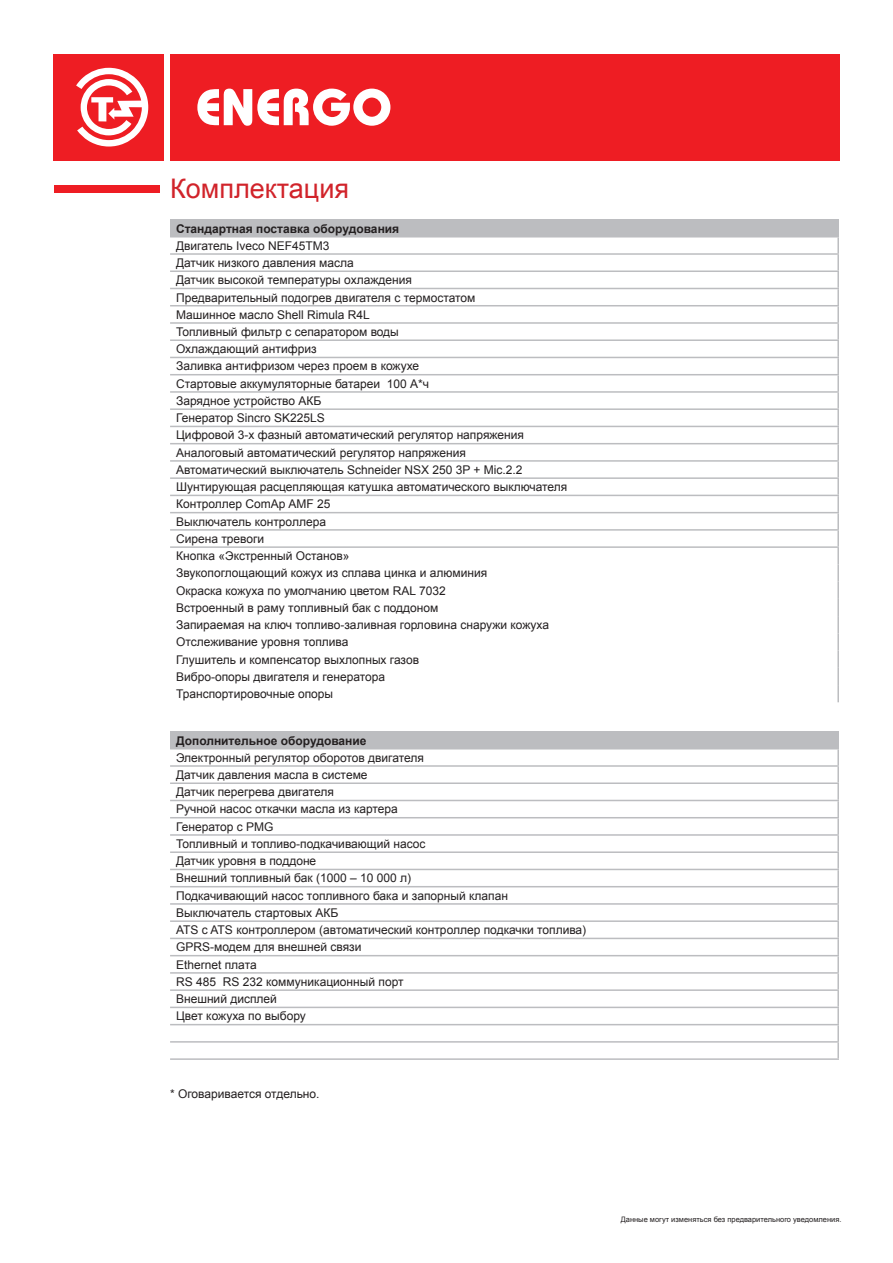
<style>
.page{position:relative;width:893px;height:1263px;background:#fff}
.page>*{position:absolute;margin:0;border:0;box-sizing:border-box;transform-origin:0 0}
.t1{font:27px "Arial";color:#d1232a}
.t2{font:12px/17.2px "Arial";color:#231f20}
.t3{font:700 12px "Arial";color:#231f20}
.t4{font:7.5px "Arial";color:#231f20}
</style>
<div class="page">
<div style="left:54px;top:54px;width:110px;height:106px;background:#ee1d23"></div>
<svg style="left:76px;top:68px;width:72px;height:79px"></svg>
<div style="left:170px;top:54px;width:669px;height:106px;background:#ee1d23"></div>
<svg style="left:197px;top:89px;width:193px;height:37px"></svg>
<div style="left:170px;top:219px;width:668px;height:18px;background:#bcbdc0"></div>
<hr style="left:170px;top:253px;width:669px;height:2px;background:#bcbdc0">
<hr style="left:170px;top:270px;width:669px;height:2px;background:#bcbdc0">
<hr style="left:170px;top:288px;width:669px;height:1px;background:#bcbdc0">
<hr style="left:170px;top:305px;width:669px;height:1px;background:#bcbdc0">
<hr style="left:170px;top:322px;width:669px;height:2px;background:#bcbdc0">
<hr style="left:170px;top:339px;width:669px;height:2px;background:#bcbdc0">
<hr style="left:170px;top:357px;width:669px;height:1px;background:#bcbdc0">
<hr style="left:170px;top:374px;width:669px;height:1px;background:#bcbdc0">
<hr style="left:170px;top:391px;width:669px;height:2px;background:#bcbdc0">
<hr style="left:170px;top:408px;width:669px;height:2px;background:#bcbdc0">
<hr style="left:170px;top:426px;width:669px;height:1px;background:#bcbdc0">
<hr style="left:170px;top:443px;width:669px;height:1px;background:#bcbdc0">
<hr style="left:170px;top:460px;width:669px;height:2px;background:#bcbdc0">
<hr style="left:170px;top:477px;width:669px;height:2px;background:#bcbdc0">
<hr style="left:170px;top:495px;width:669px;height:1px;background:#bcbdc0">
<hr style="left:170px;top:512px;width:669px;height:1px;background:#bcbdc0">
<hr style="left:170px;top:529px;width:669px;height:2px;background:#bcbdc0">
<hr style="left:170px;top:546px;width:669px;height:2px;background:#bcbdc0">
<svg style="left:837px;top:219px;width:2px;height:483px"></svg>
<div style="left:170px;top:731px;width:668px;height:18px;background:#bcbdc0"></div>
<hr style="left:170px;top:765px;width:669px;height:2px;background:#bcbdc0">
<hr style="left:170px;top:782px;width:669px;height:2px;background:#bcbdc0">
<hr style="left:170px;top:800px;width:669px;height:1px;background:#bcbdc0">
<hr style="left:170px;top:817px;width:669px;height:1px;background:#bcbdc0">
<hr style="left:170px;top:834px;width:669px;height:2px;background:#bcbdc0">
<hr style="left:170px;top:851px;width:669px;height:2px;background:#bcbdc0">
<hr style="left:170px;top:869px;width:669px;height:1px;background:#bcbdc0">
<hr style="left:170px;top:886px;width:669px;height:1px;background:#bcbdc0">
<hr style="left:170px;top:903px;width:669px;height:2px;background:#bcbdc0">
<hr style="left:170px;top:920px;width:669px;height:2px;background:#bcbdc0">
<hr style="left:170px;top:938px;width:669px;height:1px;background:#bcbdc0">
<hr style="left:170px;top:955px;width:669px;height:1px;background:#bcbdc0">
<hr style="left:170px;top:972px;width:669px;height:2px;background:#bcbdc0">
<hr style="left:170px;top:989px;width:669px;height:2px;background:#bcbdc0">
<hr style="left:170px;top:1007px;width:669px;height:1px;background:#bcbdc0">
<hr style="left:170px;top:1024px;width:669px;height:1px;background:#bcbdc0">
<hr style="left:170px;top:1041px;width:669px;height:2px;background:#bcbdc0">
<svg style="left:837px;top:731px;width:2px;height:327px"></svg>
<hr style="left:170px;top:1058px;width:669px;height:2px;background:#bcbdc0">
<div style="left:54px;top:186px;width:106px;height:7px;background:#ee1d23"></div>
<h1 class="t1" style="left:170px;top:170px;width:181px">Комплектация</h1>
<p class="t3" style="left:176px;top:220px;width:225px">Стандартная поставка оборудования</p>
<p class="t2" style="left:176px;top:237px;width:393px">Двигатель Iveco NEF45TM3<br>Датчик низкого давления масла<br>Датчик высокой температуры охлаждения<br>Предварительный подогрев двигателя с термостатом<br>Машинное масло Shell Rimula R4L<br>Топливный фильтр с сепаратором воды<br>Охлаждающий антифриз<br>Заливка антифризом через проем в кожухе<br>Стартовые аккумуляторные батареи 100 А*ч<br>Зарядное устройство АКБ<br>Генератор Sincro SK225LS<br>Цифровой 3-х фазный автоматический регулятор напряжения Аналоговый автоматический регулятор напряжения<br>Автоматический выключатель Schneider NSX 250 3P + Mic.2.2<br>Шунтирующая расцепляющая катушка автоматического выключателя Контроллер ComAp AMF 25<br>Выключатель контроллера<br>Сирена тревоги<br>Кнопка «Экстренный Останов»<br>Звукопоглощающий кожух из сплава цинка и алюминия<br>Окраска кожуха по умолчанию цветом RAL 7032<br>Встроенный в раму топливный бак с поддоном<br>Запираемая на ключ топливо-заливная горловина снаружи кожуха Отслеживание уровня топлива<br>Глушитель и компенсатор выхлопных газов<br>Вибро-опоры двигателя и генератора<br>Транспортировочные опоры</p>
<p class="t3" style="left:176px;top:732px;width:192px">Дополнительное оборудование</p>
<p class="t2" style="left:176px;top:749px;width:412px">Электронный регулятор оборотов двигателя<br>Датчик давления масла в системе<br>Датчик перегрева двигателя<br>Ручной насос откачки масла из картера<br>Генератор с PMG<br>Топливный и топливо-подкачивающий насос<br>Датчик уровня в поддоне<br>Внешний топливный бак (1000 – 10 000 л)<br>Подкачивающий насос топливного бака и запорный клапан Выключатель стартовых АКБ<br>ATS с ATS контроллером (автоматический контроллер подкачки топлива)<br>GPRS-модем для внешней связи<br>Ethernet плата<br>RS 485 RS 232 коммуникационный порт<br>Внешний дисплей<br>Цвет кожуха по выбору</p>
<p class="t2" style="left:170px;top:1085px;width:151px">* Оговаривается отдельно.</p>
<p class="t4" style="left:621px;top:1214px;width:222px">Данные могут изменяться без предварительного уведомления.</p>
</div>
